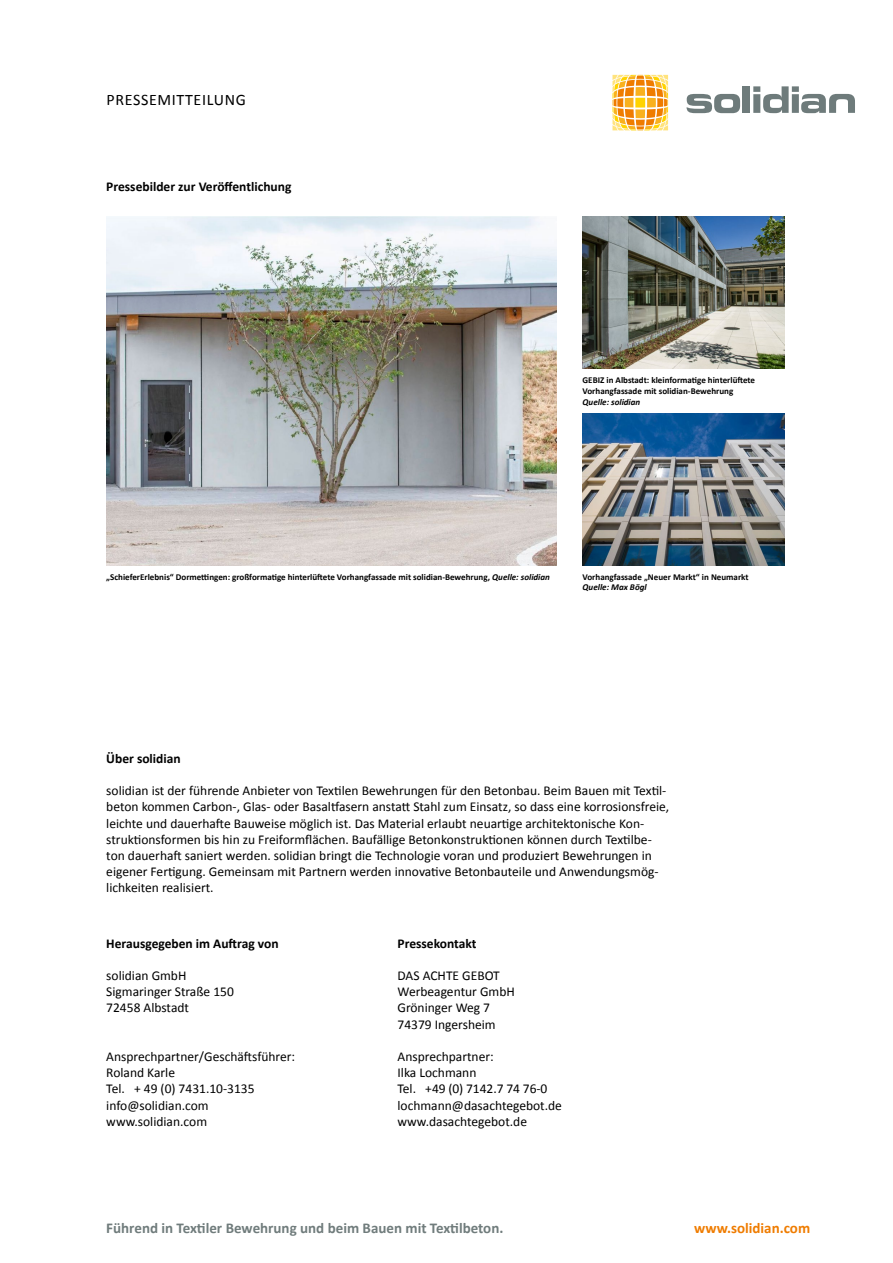
<style>
.page{position:relative;width:893px;height:1263px;background:#fff}
.page>*{position:absolute;margin:0;border:0;box-sizing:border-box;transform-origin:0 0}
.t1{font:16.05px "Calibri";letter-spacing:.04em;color:#000}
.t2{font:700 15px "Calibri";color:#707c7c}
.t3{font:700 15px "Calibri";color:#ef7c00}
.t4{font:13.5px/16.2px "Calibri";color:#000}
.t5{font:700 13.5px "Calibri";color:#000}
.t6{font:700 9px/10.8px "Calibri";color:#000}
.t7{font:italic 700 9px "Calibri";color:#000}
.s1{font-style:italic}
</style>
<div class="page">
<svg style="left:687px;top:94px;width:53px;height:19px"></svg>
<div style="left:743px;top:86px;width:7px;height:27px;background:#6e7b7b"></div>
<svg style="left:753px;top:86px;width:102px;height:27px"></svg>
<svg style="left:612px;top:75px;width:56px;height:56px;background:#f8c161"></svg>
<img style="left:106px;top:216px;width:450px;height:350px">
<img style="left:583px;top:216px;width:202px;height:152px">
<img style="left:583px;top:413px;width:202px;height:153px">
<p class="t1" style="left:107px;top:90px;width:141px">PRESSEMITTEILUNG</p>
<p class="t5" style="left:106px;top:177px;width:187px">Pressebilder zur Veröffentlichung</p>
<p class="t6" style="left:583px;top:375px;width:174px">GEBIZ in Albstadt: kleinformatige hinterlüftete<br>Vorhangfassade mit solidian-Bewehrung</p>
<p class="t7" style="left:583px;top:396px;width:59px">Quelle: solidian</p>
<p class="t6" style="left:106px;top:571px;width:445px">„SchieferErlebnis“ Dormettingen: großformatige hinterlüftete Vorhangfassade mit solidian-Bewehrung, <span class="s1">Quelle: solidian</span></p>
<p class="t6" style="left:583px;top:571px;width:168px">Vorhangfassade „Neuer Markt“ in Neumarkt</p>
<p class="t7" style="left:583px;top:582px;width:66px">Quelle: Max Bögl</p>
<p class="t5" style="left:106px;top:750px;width:76px">Über solidian</p>
<p class="t4" style="left:106px;top:783px;width:564px">solidian ist der führende Anbieter von Textilen Bewehrungen für den Betonbau. Beim Bauen mit Textil&shy;beton kommen Carbon-, Glas- oder Basaltfasern anstatt Stahl zum Einsatz, so dass eine korrosionsfreie, leichte und dauerhafte Bauweise möglich ist. Das Material erlaubt neuartige architektonische Kon&shy;struktionsformen bis hin zu Freiformflächen. Baufällige Betonkonstruktionen können durch Textilbe&shy;ton dauerhaft saniert werden. solidian bringt die Technologie voran und produziert Bewehrungen in eigener Fertigung. Gemeinsam mit Partnern werden innovative Betonbauteile und Anwendungsmög&shy;lichkeiten realisiert.</p>
<p class="t5" style="left:106px;top:934px;width:174px">Herausgegeben im Auftrag von</p>
<p class="t4" style="left:106px;top:967px;width:129px">solidian GmbH<br>Sigmaringer Straße 150<br>72458 Albstadt</p>
<p class="t4" style="left:106px;top:1048px;width:190px">Ansprechpartner/Geschäftsführer:<br>Roland Karle<br>Tel. + 49 (0) 7431.10-3135 info@solidian.com www.solidian.com</p>
<p class="t5" style="left:397px;top:934px;width:80px">Pressekontakt</p>
<p class="t4" style="left:397px;top:967px;width:119px">DAS ACHTE GEBOT<br>Werbeagentur GmbH<br>Gröninger Weg 7<br>74379 Ingersheim</p>
<p class="t4" style="left:397px;top:1048px;width:166px">Ansprechpartner:<br>Ilka Lochmann<br>Tel. +49 (0) 7142.7 74 76-0 lochmann@dasachtegebot.de www.dasachtegebot.de</p>
<p class="t2" style="left:106px;top:1218px;width:399px">Führend in Textiler Bewehrung und beim Bauen mit Textilbeton.</p>
<p class="t3" style="left:694px;top:1218px;width:117px">www.solidian.com</p>
</div>
